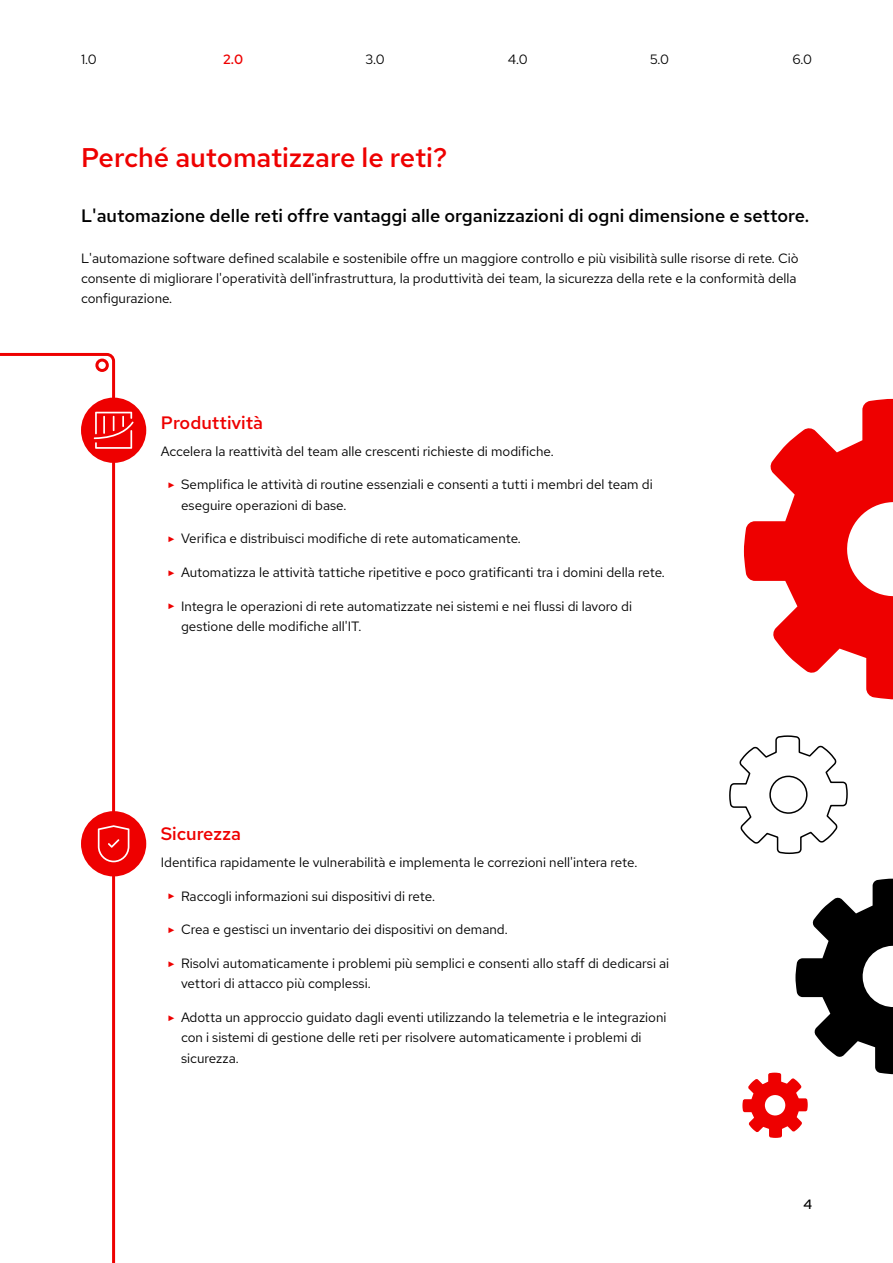
<style>
.page{position:relative;width:893px;height:1263px;background:#fff}
.page>*{position:absolute;margin:0;border:0;box-sizing:border-box;transform-origin:0 0}
.t1{font:500 27px "Red Hat Text";color:#e00}
.t2{font:500 18px "Red Hat Text";color:#000}
.t3{font:500 18px "Red Hat Text";color:#e00}
.t4{font:13.5px/20.2px "Red Hat Text";color:#000}
.t5{font:500 13.5px "Red Hat Text";color:#e00}
.t6{font:500 13.5px "Red Hat Display";color:#000}
.s1{font-family:"Arial";font-size:8.1px;color:#e00}
</style>
<div class="page">
<svg style="left:0;top:352px;width:117px;height:911px"></svg>
<div style="left:95px;top:359px;width:14px;height:13px;border:3px solid #e00;border-radius:50%"></div>
<div style="left:81px;top:398px;width:65px;height:65px;background:#e00;border-radius:50%"></div>
<svg style="left:93px;top:412px;width:41px;height:37px"></svg>
<div style="left:81px;top:811px;width:65px;height:65px;background:#e00;border-radius:50%"></div>
<svg style="left:98px;top:825px;width:31px;height:37px"></svg>
<svg style="left:744px;top:399px;width:149px;height:300px"></svg>
<svg style="left:729px;top:735px;width:119px;height:120px"></svg>
<svg style="left:742px;top:879px;width:151px;height:259px"></svg>
<p class="t4" style="left:81px;top:49px;width:17px">1.0</p>
<p class="t5" style="left:223px;top:50px;width:21px">2.0</p>
<p class="t4" style="left:366px;top:49px;width:21px">3.0</p>
<p class="t4" style="left:508px;top:49px;width:21px">4.0</p>
<p class="t4" style="left:650px;top:49px;width:20px">5.0</p>
<p class="t4" style="left:792px;top:49px;width:21px">6.0</p>
<h1 class="t1" style="left:81px;top:139px;width:368px">Perché automatizzare le reti?</h1>
<h2 class="t2" style="left:81px;top:204px;width:730px">L'automazione delle reti offre vantaggi alle organizzazioni di ogni dimensione e settore.</h2>
<p class="t4" style="left:81px;top:247px;width:719px">L'automazione software defined scalabile e sostenibile offre un maggiore controllo e più visibilità sulle risorse di rete. Ciò consente di migliorare l'operatività dell'infrastruttura, la produttività dei team, la sicurezza della rete e la conformità della configurazione.</p>
<h2 class="t3" style="left:161px;top:410px;width:104px">Produttività</h2>
<p class="t4" style="left:161px;top:440px;width:394px">Accelera la reattività del team alle crescenti richieste di modifiche.</p>
<p class="t4" style="left:181px;top:474px;width:473px;text-indent:-14px"><span class="s1">►</span> Semplifica le attività di routine essenziali e consenti a tutti i membri del team di eseguire operazioni di base.</p>
<p class="t4" style="left:168px;top:528px;width:355px"><span class="s1">►</span> Verifica e distribuisci modifiche di rete automaticamente.</p>
<p class="t4" style="left:168px;top:562px;width:499px"><span class="s1">►</span> Automatizza le attività tattiche ripetitive e poco gratificanti tra i domini della rete.</p>
<p class="t4" style="left:181px;top:596px;width:453px;text-indent:-14px"><span class="s1">►</span> Integra le operazioni di rete automatizzate nei sistemi e nei flussi di lavoro di gestione delle modifiche all'IT.</p>
<h2 class="t3" style="left:161px;top:822px;width:82px">Sicurezza</h2>
<p class="t4" style="left:161px;top:852px;width:478px">Identifica rapidamente le vulnerabilità e implementa le correzioni nell'intera rete.</p>
<p class="t4" style="left:168px;top:885px;width:269px"><span class="s1">►</span> Raccogli informazioni sui dispositivi di rete.</p>
<p class="t4" style="left:168px;top:919px;width:342px"><span class="s1">►</span> Crea e gestisci un inventario dei dispositivi on demand.</p>
<p class="t4" style="left:181px;top:953px;width:490px;text-indent:-14px"><span class="s1">►</span> Risolvi automaticamente i problemi più semplici e consenti allo staff di dedicarsi ai vettori di attacco più complessi.</p>
<p class="t4" style="left:181px;top:1007px;width:487px;text-indent:-14px"><span class="s1">►</span> Adotta un approccio guidato dagli eventi utilizzando la telemetria e le integrazioni con i sistemi di gestione delle reti per risolvere automaticamente i problemi di sicurezza.</p>
<p class="t6" style="left:803px;top:1196px;width:10px">4</p>
</div>
